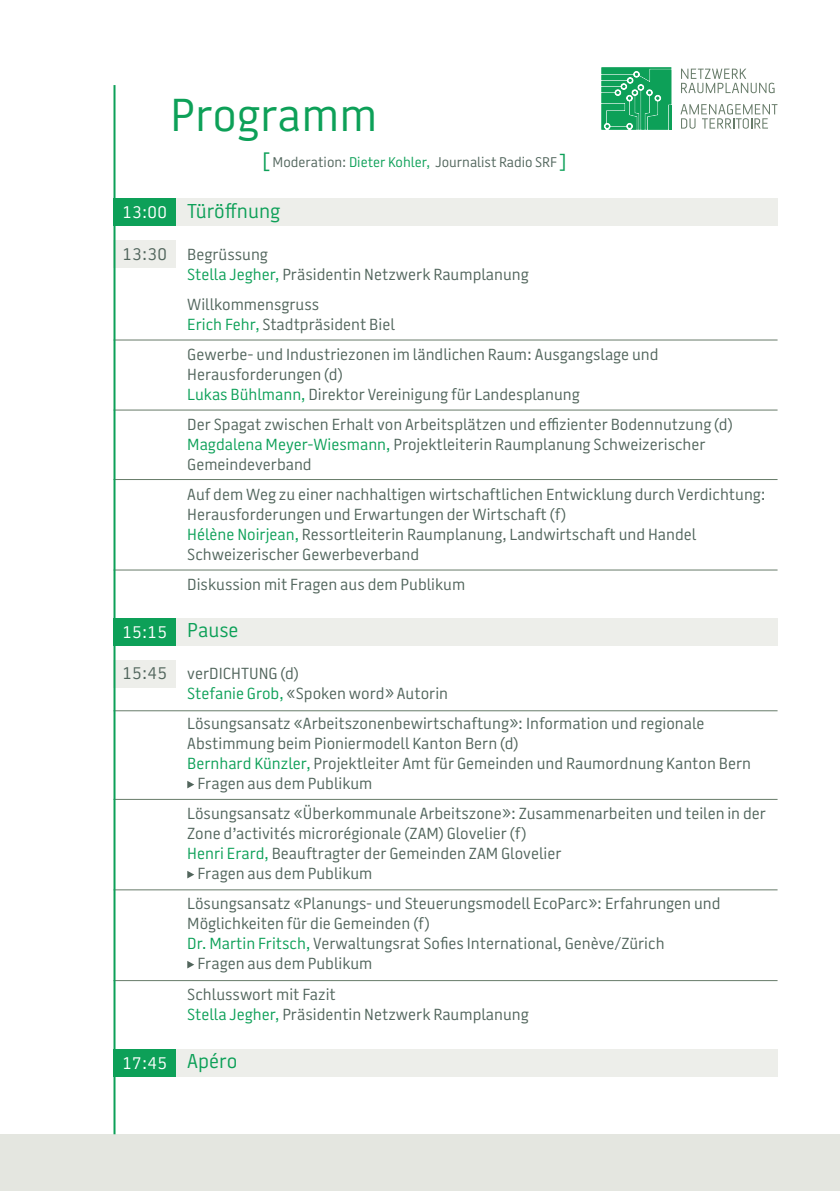
<style>
.page{position:relative;width:840px;height:1191px;background:#fff}
.page>*{position:absolute;margin:0;border:0;box-sizing:border-box;transform-origin:0 0}
.t1{font:46px "Battersea";color:#0da058}
.t2{font:20px "Battersea";color:#0da058}
.t3{font:17px "Battersea";letter-spacing:.02em;color:#fff}
.t4{font:17px "Battersea";letter-spacing:.02em;color:#51655c}
.Lauftext{font:16px/20px "Battersea";color:#51655c}
.t5{font:14px "Battersea";color:#51655c}
.s1{font-size:22px;color:#0da058}
.s2{color:#0da058}
.s3{font-size:20px;color:#0da058}
</style>
<div class="page">
<div style="left:0;top:1134px;width:839px;height:57px;background:#e4e6e0"></div>
<div style="left:113px;top:660px;width:63px;height:27px;background:#edeeea"></div>
<hr style="left:113px;top:710px;width:664px;height:1px;background:#677b69">
<hr style="left:113px;top:980px;width:664px;height:1px;background:#677b69">
<hr style="left:113px;top:799px;width:664px;height:1px;background:#677b69">
<hr style="left:113px;top:889px;width:664px;height:1px;background:#677b69">
<div style="left:113px;top:240px;width:63px;height:27px;background:#edeeea"></div>
<hr style="left:113px;top:340px;width:664px;height:1px;background:#677b69">
<hr style="left:113px;top:410px;width:664px;height:1px;background:#677b69">
<hr style="left:113px;top:479px;width:664px;height:1px;background:#677b69">
<hr style="left:113px;top:569px;width:664px;height:1px;background:#677b69">
<div style="left:176px;top:198px;width:601px;height:28px;background:#edeeea"></div>
<div style="left:113px;top:198px;width:63px;height:28px;background:#0da058"></div>
<div style="left:176px;top:618px;width:601px;height:27px;background:#edeeea"></div>
<div style="left:113px;top:618px;width:63px;height:27px;background:#0da058"></div>
<div style="left:176px;top:1049px;width:601px;height:27px;background:#edeeea"></div>
<div style="left:113px;top:1049px;width:63px;height:27px;background:#0da058"></div>
<svg style="left:601px;top:67px;width:70px;height:63px;background:#2bab6c"></svg>
<svg style="left:681px;top:69px;width:93px;height:24px"></svg>
<svg style="left:680px;top:104px;width:97px;height:25px"></svg>
<svg style="left:187px;top:781px;width:7px;height:7px"></svg>
<svg style="left:187px;top:871px;width:7px;height:7px"></svg>
<svg style="left:187px;top:961px;width:7px;height:7px"></svg>
<hr style="left:113px;top:85px;width:2px;height:1049px;background:#0da058">
<p class="t1" style="left:170px;top:84px;width:208px">Programm</p>
<p class="t5" style="left:262px;top:153px;width:306px"><span class="s1">[</span> Moderation: <span class="s2">Dieter Kohler,</span> Journalist Radio SRF <span class="s3">]</span></p>
<p class="t3" style="left:122px;top:201px;width:46px">13:00</p>
<p class="t2" style="left:187px;top:197px;width:94px">Türöffnung</p>
<p class="t4" style="left:122px;top:242px;width:46px">13:30</p>
<p class="Lauftext" style="left:187px;top:244px;width:82px">Begrüssung</p>
<p class="Lauftext" style="left:187px;top:264px;width:343px"><span class="s2">Stella Jegher,</span> Präsidentin Netzwerk Raumplanung</p>
<p class="Lauftext" style="left:187px;top:294px;width:133px">Willkommensgruss</p>
<p class="Lauftext" style="left:187px;top:314px;width:209px"><span class="s2">Erich Fehr,</span> Stadtpräsident Biel</p>
<p class="Lauftext" style="left:187px;top:344px;width:472px">Gewerbe- und Industriezonen im ländlichen Raum: Ausgangslage und<br>Herausforderungen (d)</p>
<p class="Lauftext" style="left:187px;top:384px;width:394px"><span class="s2">Lukas Bühlmann,</span> Direktor Vereinigung für Landesplanung</p>
<p class="Lauftext" style="left:187px;top:414px;width:546px">Der Spagat zwischen Erhalt von Arbeitsplätzen und effizienter Bodennutzung (d)</p>
<p class="Lauftext" style="left:187px;top:434px;width:519px"><span class="s2">Magdalena Meyer-Wiesmann,</span> Projektleiterin Raumplanung Schweizerischer<br>Gemeindeverband</p>
<p class="Lauftext" style="left:187px;top:484px;width:579px">Auf dem Weg zu einer nachhaltigen wirtschaftlichen Entwicklung durch Verdichtung:<br>Herausforderungen und Erwartungen der Wirtschaft (f)</p>
<p class="Lauftext" style="left:187px;top:524px;width:510px"><span class="s2">Hélène Noirjean,</span> Ressortleiterin Raumplanung, Landwirtschaft und Handel<br>Schweizerischer Gewerbeverband</p>
<p class="Lauftext" style="left:187px;top:574px;width:279px">Diskussion mit Fragen aus dem Publikum</p>
<p class="t3" style="left:122px;top:620px;width:46px">15:15</p>
<p class="t2" style="left:187px;top:617px;width:53px">Pause</p>
<p class="t4" style="left:122px;top:662px;width:46px">15:45</p>
<p class="Lauftext" style="left:187px;top:664px;width:113px">verDICHTUNG (d)</p>
<p class="Lauftext" style="left:187px;top:684px;width:262px"><span class="s2">Stefanie Grob,</span> «Spoken word» Autorin</p>
<p class="Lauftext" style="left:187px;top:714px;width:518px">Lösungsansatz «Arbeitszonenbewirtschaftung»: Information und regionale<br>Abstimmung beim Pioniermodell Kanton Bern (d)</p>
<p class="Lauftext" style="left:187px;top:754px;width:565px"><span class="s2">Bernhard Künzler,</span> Projektleiter Amt für Gemeinden und Raumordnung Kanton Bern</p>
<p class="Lauftext" style="left:197px;top:774px;width:176px">Fragen aus dem Publikum</p>
<p class="Lauftext" style="left:187px;top:804px;width:580px">Lösungsansatz «Überkommunale Arbeitszone»: Zusammenarbeiten und teilen in der<br>Zone d’activités microrégionale (ZAM) Glovelier (f)</p>
<p class="Lauftext" style="left:187px;top:844px;width:375px"><span class="s2">Henri Erard,</span> Beauftragter der Gemeinden ZAM Glovelier</p>
<p class="Lauftext" style="left:197px;top:864px;width:176px">Fragen aus dem Publikum</p>
<p class="Lauftext" style="left:187px;top:894px;width:534px">Lösungsansatz «Planungs- und Steuerungsmodell EcoParc»: Erfahrungen und<br>Möglichkeiten für die Gemeinden (f)</p>
<p class="Lauftext" style="left:187px;top:934px;width:478px"><span class="s2">Dr. Martin Fritsch,</span> Verwaltungsrat Sofies International, Genève/Zürich</p>
<p class="Lauftext" style="left:197px;top:954px;width:176px">Fragen aus dem Publikum</p>
<p class="Lauftext" style="left:187px;top:984px;width:150px">Schlusswort mit Fazit</p>
<p class="Lauftext" style="left:187px;top:1004px;width:343px"><span class="s2">Stella Jegher,</span> Präsidentin Netzwerk Raumplanung</p>
<p class="t3" style="left:122px;top:1051px;width:46px">17:45</p>
<p class="t2" style="left:187px;top:1048px;width:52px">Apéro</p>
</div>
